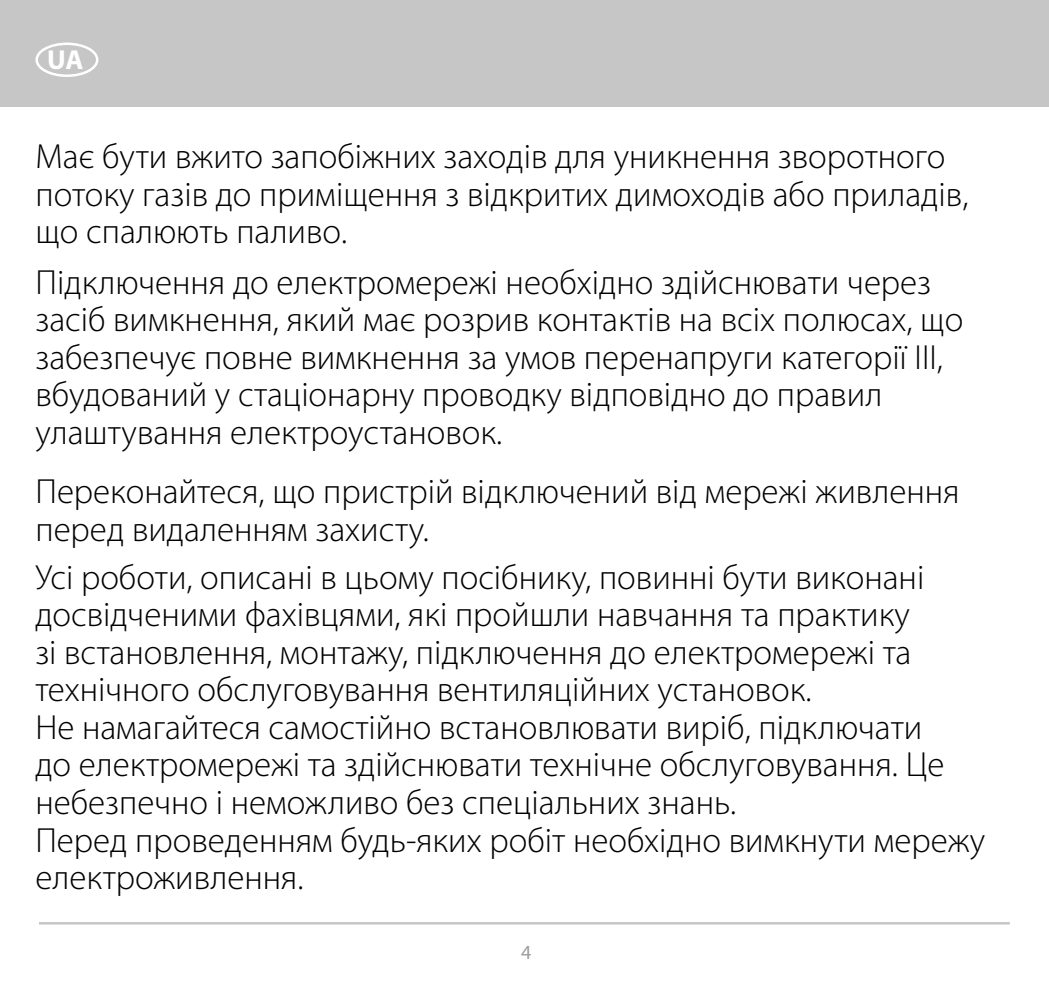
<style>
.page{position:relative;width:1049px;height:993px;background:#fff}
.page>*{position:absolute;margin:0;border:0;box-sizing:border-box;transform-origin:0 0}
.t1{font:300 35px/37.5px "Myriad Pro";color:#000}
.t2{font:700 27.5px "Myriad Pro";color:#fff}
.t3{font:20px "Myriad Pro";color:#9d9d9c}
</style>
<div class="page">
<div style="left:0;top:0;width:1049px;height:106px;background:#c6c6c6"></div>
<div style="left:35px;top:43px;width:63px;height:34px;border:2px solid #fff;border-radius:50%"></div>
<hr style="left:39px;top:921px;width:971px;height:3px;background:#c6c6c6">
<p class="t2" style="left:47px;top:42px;width:38px">UA</p>
<p class="t1" style="left:35px;top:138px;width:934px">Має бути вжито запобіжних заходів для уникнення зворотного потоку газів до приміщення з відкритих димоходів або приладів, що спалюють паливо.</p>
<p class="t1" style="left:35px;top:264px;width:929px">Підключення до електромережі необхідно здійснювати через засіб вимкнення, який має розрив контактів на всіх полюсах, що забезпечує повне вимкнення за умов перенапруги категорії III, вбудований у стаціонарну проводку відповідно до правил улаштування електроустановок.</p>
<p class="t1" style="left:35px;top:473px;width:925px">Переконайтеся, що пристрій відключений від мережі живлення перед видаленням захисту.</p>
<p class="t1" style="left:35px;top:559px;width:951px">Усі роботи, описані в цьому посібнику, повинні бути виконані досвідченими фахівцями, які пройшли навчання та практику<br>зі встановлення, монтажу, підключення до електромережі та технічного обслуговування вентиляційних установок.<br>Не намагайтеся самостійно встановлювати виріб, підключати<br>до електромережі та здійснювати технічне обслуговування. Це небезпечно і неможливо без спеціальних знань.<br>Перед проведенням будь-яких робіт необхідно вимкнути мережу електроживлення.</p>
<p class="t3" style="left:521px;top:939px;width:12px">4</p>
</div>
